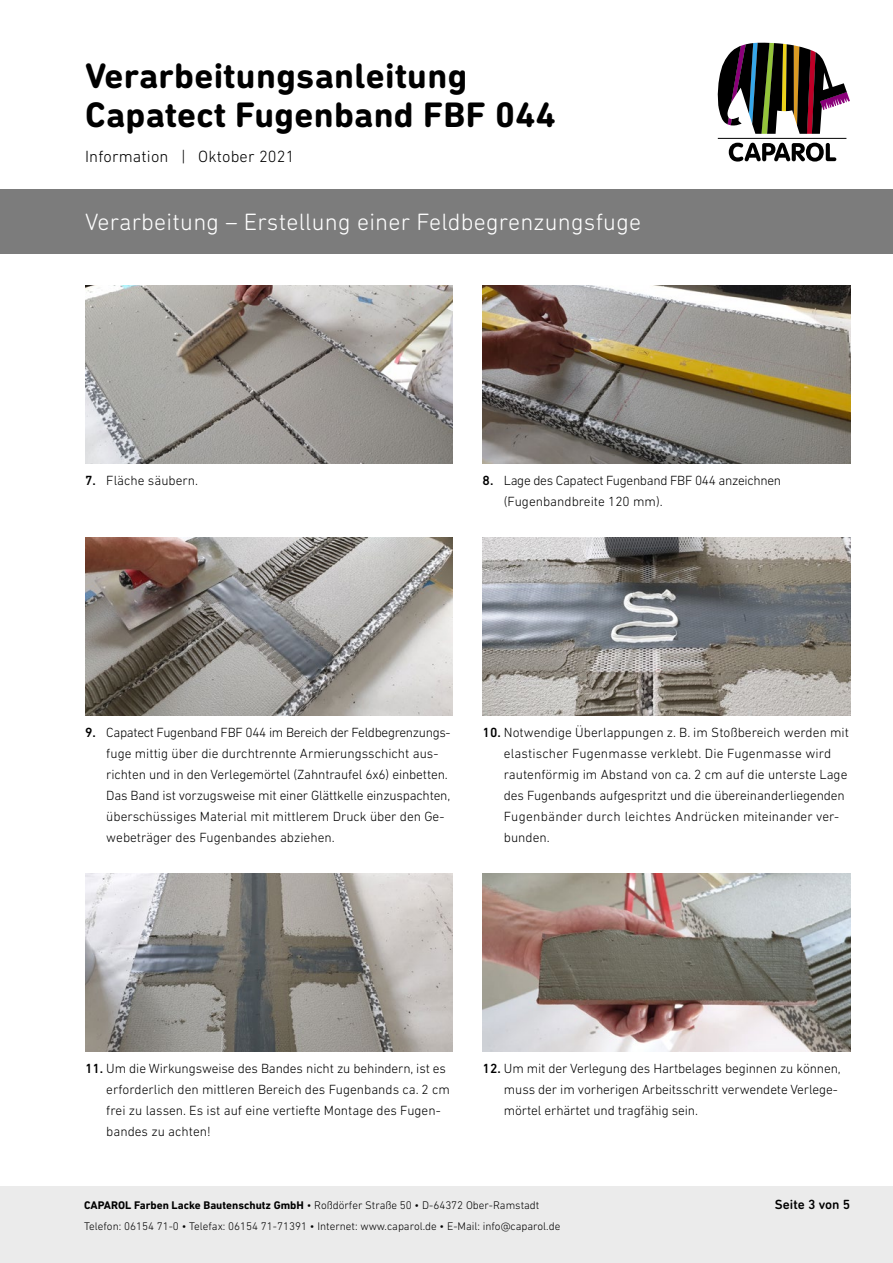
<style>
.page{position:relative;width:893px;height:1263px;background:#fff}
.page>*{position:absolute;margin:0;border:0;box-sizing:border-box;transform-origin:0 0}
.t1{font:700 36px "DIN Next Rounded LT Pro";letter-spacing:.01em;color:#000}
.t2{font:300 24px "DIN Next Rounded LT Pro";letter-spacing:.01em;color:#fff}
.t3{font:700 24px "DIN Next Rounded LT Pro";letter-spacing:.01em;color:#fff}
.t4{font:300 16.5px "DIN Next LT Pro";letter-spacing:.01em;color:#000}
.Einleitungstext_Bold{font:300 13.5px/21px "DIN Next LT Pro";letter-spacing:-.01em;color:#000}
.t5{font:500 13.5px "DIN Next Rounded LT Pro";color:#000}
.t6{font:300 11.25px "DIN Next LT Pro";color:#000}
.s1{font-weight:500}
.s2{font-weight:700}
</style>
<div class="page">
<div style="left:0;top:1186px;width:893px;height:77px;background:#ebebeb"></div>
<svg style="left:729px;top:143px;width:107px;height:19px"></svg>
<hr style="left:718px;top:138px;width:128px;height:1px;background:#000">
<svg style="left:717px;top:43px;width:133px;height:91px"></svg>
<div style="left:0;top:189px;width:893px;height:65px;background:#7c7c7c"></div>
<img style="left:85px;top:285px;width:368px;height:179px">
<img style="left:85px;top:537px;width:368px;height:179px">
<img style="left:483px;top:537px;width:367px;height:179px">
<img style="left:483px;top:285px;width:367px;height:179px">
<img style="left:85px;top:873px;width:368px;height:179px">
<img style="left:483px;top:873px;width:367px;height:179px">
<p class="t1" style="left:85px;top:55px;width:384px">Verarbeitungsanleitung</p>
<p class="t1" style="left:85px;top:94px;width:472px">Capatect Fugenband FBF 044</p>
<p class="t4" style="left:85px;top:146px;width:211px">Information | Oktober 2021</p>
<p class="t3" style="left:85px;top:198px;width:256px">Verarbeitungsanleitung</p>
<p class="t2" style="left:85px;top:208px;width:558px">Verarbeitung – Erstellung einer Feldbegrenzungsfuge</p>
<p class="Einleitungstext_Bold" style="left:85px;top:469px;width:115px"><span class="s1">7.</span> Fläche säubern.</p>
<p class="Einleitungstext_Bold" style="left:483px;top:469px;width:300px"><span class="s1">8.</span> Lage des Capatect Fugenband FBF 044 anzeichnen</p>
<p class="Einleitungstext_Bold" style="left:504px;top:490px;width:160px">(Fugenbandbreite 120 mm).</p>
<p class="Einleitungstext_Bold" style="left:106px;top:721px;width:346px;text-indent:-21px"><span class="s1">9.</span> Capatect Fugenband FBF 044 im Bereich der Feldbegrenzungs&shy;fuge mittig über die durchtrennte Armierungsschicht aus&shy;richten und in den Verlegemörtel (Zahntraufel 6x6) einbetten.<br>Das Band ist vorzugsweise mit einer Glättkelle einzuspachten, überschüssiges Material mit mittlerem Druck über den Ge-</p>
<p class="Einleitungstext_Bold" style="left:106px;top:826px;width:230px">webeträger des Fugenbandes abziehen.</p>
<p class="Einleitungstext_Bold" style="left:504px;top:721px;width:347px;text-indent:-21px"><span class="s1">10.</span> Notwendige Überlappungen z. B. im Stoßbereich werden mit elastischer Fugenmasse verklebt. Die Fugenmasse wird rautenförmig im Abstand von ca. 2 cm auf die unterste Lage des Fugenbands aufgespritzt und die übereinanderliegenden Fugenbänder durch leichtes Andrücken miteinander ver&shy;bunden.</p>
<p class="Einleitungstext_Bold" style="left:106px;top:1057px;width:345px;text-indent:-21px"><span class="s1">11.</span> Um die Wirkungsweise des Bandes nicht zu behindern, ist es erforderlich den mittleren Bereich des Fugenbands ca. 2 cm frei zu lassen. Es ist auf eine vertiefte Montage des Fugen&shy;bandes zu achten!</p>
<p class="Einleitungstext_Bold" style="left:504px;top:1057px;width:338px;text-indent:-21px"><span class="s1">12.</span> Um mit der Verlegung des Hartbelages beginnen zu können, muss der im vorherigen Arbeitsschritt verwendete Verlege&shy;mörtel erhärtet und tragfähig sein.</p>
<p class="t6" style="left:84px;top:1199px;width:457px"><span class="s2">CAPAROL Farben Lacke Bautenschutz GmbH</span> • Roßdörfer Straße 50 • D-64372 Ober-Ramstadt</p>
<p class="t6" style="left:84px;top:1220px;width:478px">Telefon: 06154 71-0 • Telefax: 06154 71-71391 • Internet: www.caparol.de • E-Mail: info@caparol.de</p>
<p class="t5" style="left:775px;top:1197px;width:77px">Seite 3 von 5</p>
</div>
